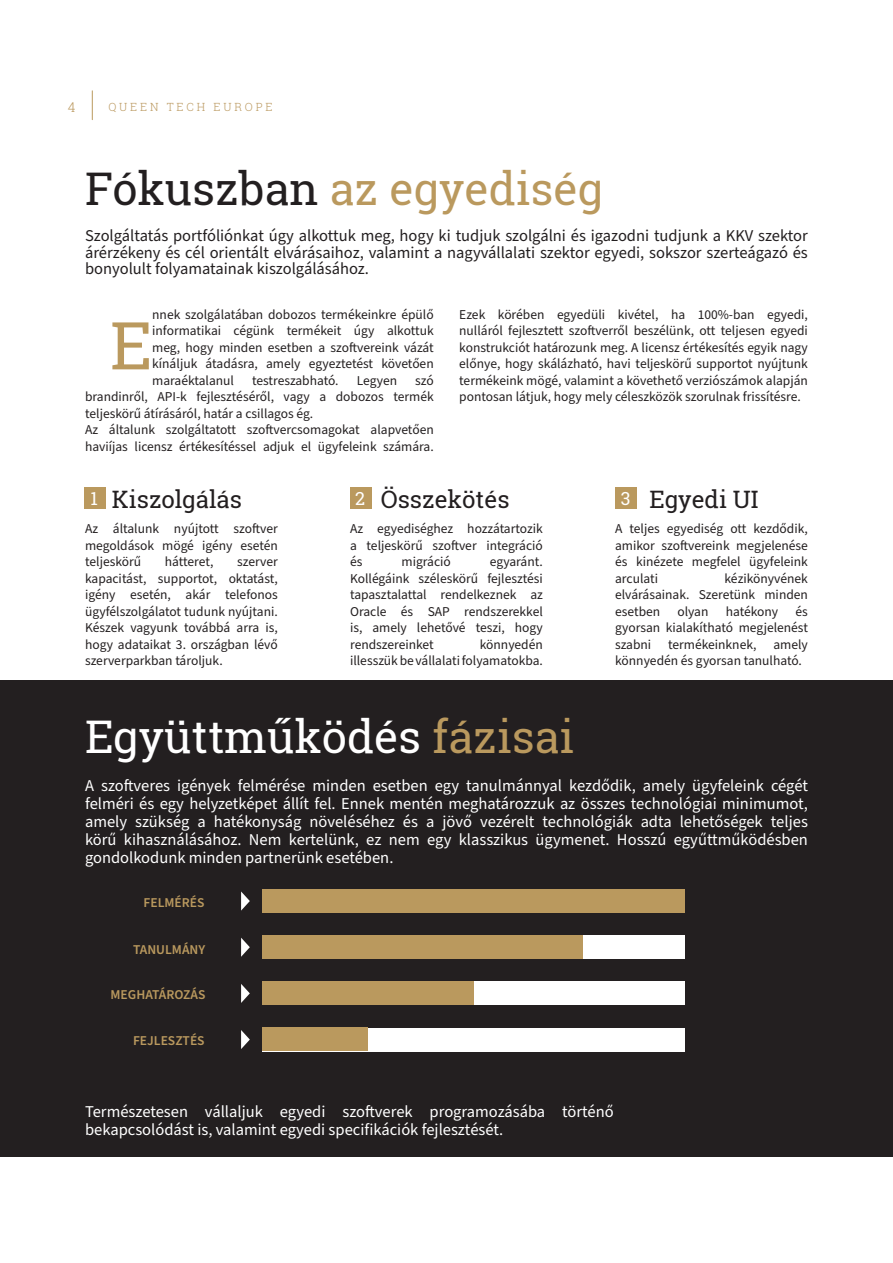
<style>
.page{position:relative;width:893px;height:1263px;background:#fff}
.page>*{position:absolute;margin:0;border:0;box-sizing:border-box;transform-origin:0 0}
.t1{font:66px "Roboto Slab";color:#ba995e}
.t2{font:45px "Roboto Slab";color:#ba995e}
.t3{font:45px "Roboto Slab";color:#fff}
.t4{font:24px "Roboto Slab";color:#231f20}
.t5{font:18px "Roboto Slab";color:#fff}
.t6{font:16.5px/18px "Source Sans Pro";color:#fff;text-align:justify}
.t7{font:16.5px/16.5px "Source Sans Pro";color:#231f20;text-align:justify}
.t8{font:13.5px/16.5px "Source Sans Pro";color:#231f20;text-align:justify}
.t9{font:600 13.5px "Source Sans Pro";color:#ba995e}
.t10{font:300 13.5px "Roboto Slab";color:#ba985e}
.t11{font:300 11.25px "Roboto Slab";letter-spacing:.25em;color:#ba985e}
.s1{color:#231f20}
.s2{color:#ba995e}
</style>
<div class="page">
<div style="left:0;top:680px;width:893px;height:477px;background:#231f20"></div>
<div style="left:262px;top:936px;width:423px;height:23px;background:#fff"></div>
<div style="left:262px;top:982px;width:423px;height:23px;background:#fff"></div>
<div style="left:262px;top:1028px;width:423px;height:23px;background:#fff"></div>
<div style="left:85px;top:487px;width:21px;height:22px;background:#ba995e"></div>
<div style="left:350px;top:487px;width:22px;height:22px;background:#ba995e"></div>
<div style="left:615px;top:487px;width:22px;height:22px;background:#ba995e"></div>
<svg style="left:241px;top:891px;width:9px;height:19px"></svg>
<svg style="left:241px;top:938px;width:9px;height:19px"></svg>
<svg style="left:241px;top:984px;width:9px;height:19px"></svg>
<svg style="left:241px;top:1030px;width:9px;height:19px"></svg>
<div style="left:262px;top:889px;width:423px;height:24px;background:#ba995e"></div>
<div style="left:262px;top:935px;width:321px;height:24px;background:#ba995e"></div>
<div style="left:262px;top:981px;width:211px;height:24px;background:#ba995e"></div>
<div style="left:262px;top:1027px;width:106px;height:24px;background:#ba995e"></div>
<svg style="left:92px;top:91px;width:1px;height:29px"></svg>
<p class="t10" style="left:68px;top:98px;width:9px">4</p>
<p class="t11" style="left:108px;top:99px;width:166px">QUEEN TECH EUROPE</p>
<p class="t2" style="left:85px;top:157px;width:520px"><span class="s1">Fókuszban</span> az egyediség</p>
<p class="t7" style="left:85px;top:228px;width:724px">Szolgáltatás portfóliónkat úgy alkottuk meg, hogy ki tudjuk szolgálni és igazodni tudjunk a KKV szektor árérzékeny és cél orientált elvárásaihoz, valamint a nagyvállalati szektor egyedi, sokszor szerteágazó és bonyolult folyamatainak kiszolgálásához.</p>
<p class="t8" style="left:152px;top:307px;width:283px">nnek szolgálatában dobozos termékeinkre épülő informatikai cégünk termékeit úgy alkottuk meg, hogy minden esetben a szoftvereink vázát kínáljuk átadásra, amely egyeztetést követően maraéktalanul</p>
<p class="t1" style="left:110px;top:300px;width:44px">E</p>
<p class="t8" style="left:85px;top:373px;width:350px;text-indent:330px">szó brandinről, API-k fejlesztéséről, vagy a dobozos termék teljeskörű átírásáról, határ a csillagos ég.</p>
<p class="t8" style="left:85px;top:422px;width:350px">Az általunk szolgáltatott szoftvercsomagokat alapvetően haviíjas licensz értékesítéssel adjuk el ügyfeleink számára.</p>
<p class="t8" style="left:252px;top:373px;width:88px">testreszabható.</p>
<p class="t8" style="left:357px;top:373px;width:42px">Legyen</p>
<p class="t8" style="left:459px;top:307px;width:350px">Ezek körében egyedüli kivétel, ha 100%-ban egyedi, nulláról fejlesztett szoftverről beszélünk, ott teljesen egyedi konstrukciót határozunk meg. A licensz értékesítés egyik nagy előnye, hogy skálázható, havi teljeskörű supportot nyújtunk termékeink mögé, valamint a követhető verziószámok alapján pontosan látjuk, hogy mely céleszközök szorulnak frissítésre.</p>
<p class="t4" style="left:112px;top:483px;width:132px">Kiszolgálás</p>
<p class="t4" style="left:381px;top:483px;width:130px">Összekötés</p>
<p class="t4" style="left:650px;top:483px;width:111px">Egyedi UI</p>
<p class="t5" style="left:90px;top:486px;width:9px">1</p>
<p class="t5" style="left:355px;top:486px;width:11px">2</p>
<p class="t5" style="left:621px;top:486px;width:11px">3</p>
<p class="t8" style="left:85px;top:521px;width:194px">Az általunk nyújtott szoftver megoldások mögé igény esetén teljeskörű</p>
<p class="t8" style="left:350px;top:521px;width:194px">Az egyediséghez hozzátartozik a teljeskörű szoftver integráció és</p>
<p class="t8" style="left:615px;top:521px;width:194px">A teljes egyediség ott kezdődik, amikor szoftvereink megjelenése és kinézete megfelel ügyfeleink arculati</p>
<p class="t8" style="left:165px;top:554px;width:50px">hátteret,</p>
<p class="t8" style="left:350px;top:554px;width:194px;text-indent:140px">egyaránt.<br>Kollégáink széleskörű fejlesztési tapasztalattal rendelkeznek az Oracle és SAP rendszerekkel is, amely lehetővé teszi, hogy rendszereinket</p>
<p class="t8" style="left:401px;top:554px;width:51px">migráció</p>
<p class="t8" style="left:85px;top:554px;width:194px;text-indent:152px">szerver kapacitást, supportot, oktatást, igény esetén, akár telefonos ügyfélszolgálatot tudunk nyújtani.<br>Készek vagyunk továbbá arra is, hogy adataikat 3. országban lévő szerverparkban tároljuk.</p>
<p class="t8" style="left:615px;top:570px;width:194px;text-indent:109px">kézikönyvének elvárásainak. Szeretünk minden esetben</p>
<p class="t8" style="left:615px;top:603px;width:194px;text-indent:180px">és gyorsan kialakítható megjelenést szabni termékeinknek, amely könnyedén és gyorsan tanulható.</p>
<p class="t8" style="left:677px;top:603px;width:32px">olyan</p>
<p class="t8" style="left:726px;top:603px;width:54px">hatékony</p>
<p class="t8" style="left:350px;top:636px;width:194px;text-align:right">könnyedén<br>illesszük be vállalati folyamatokba.</p>
<p class="t3" style="left:85px;top:706px;width:491px">Együttműködés <span class="s2">fázisai</span></p>
<p class="t6" style="left:85px;top:777px;width:724px">A szoftveres igények felmérése minden esetben egy tanulmánnyal kezdődik, amely ügyfeleink cégét felméri és egy helyzetképet állít fel. Ennek mentén meghatározzuk az összes technológiai minimumot, amely szükség a hatékonyság növeléséhez és a jövő vezérelt technológiák adta lehetőségek teljes körű kihasználásához. Nem kertelünk, ez nem egy klasszikus ügymenet. Hosszú egyűttműködésben gondolkodunk minden partnerünk esetében.</p>
<p class="t9" style="left:144px;top:894px;width:62px">FELMÉRÉS</p>
<p class="t9" style="left:133px;top:940px;width:74px">TANULMÁNY</p>
<p class="t9" style="left:111px;top:986px;width:96px">MEGHATÁROZÁS</p>
<p class="t9" style="left:133px;top:1031px;width:73px">FEJLESZTÉS</p>
<p class="t6" style="left:85px;top:1103px;width:530px">Természetesen vállaljuk egyedi szoftverek programozásába történő bekapcsolódást is, valamint egyedi specifikációk fejlesztését.</p>
</div>
